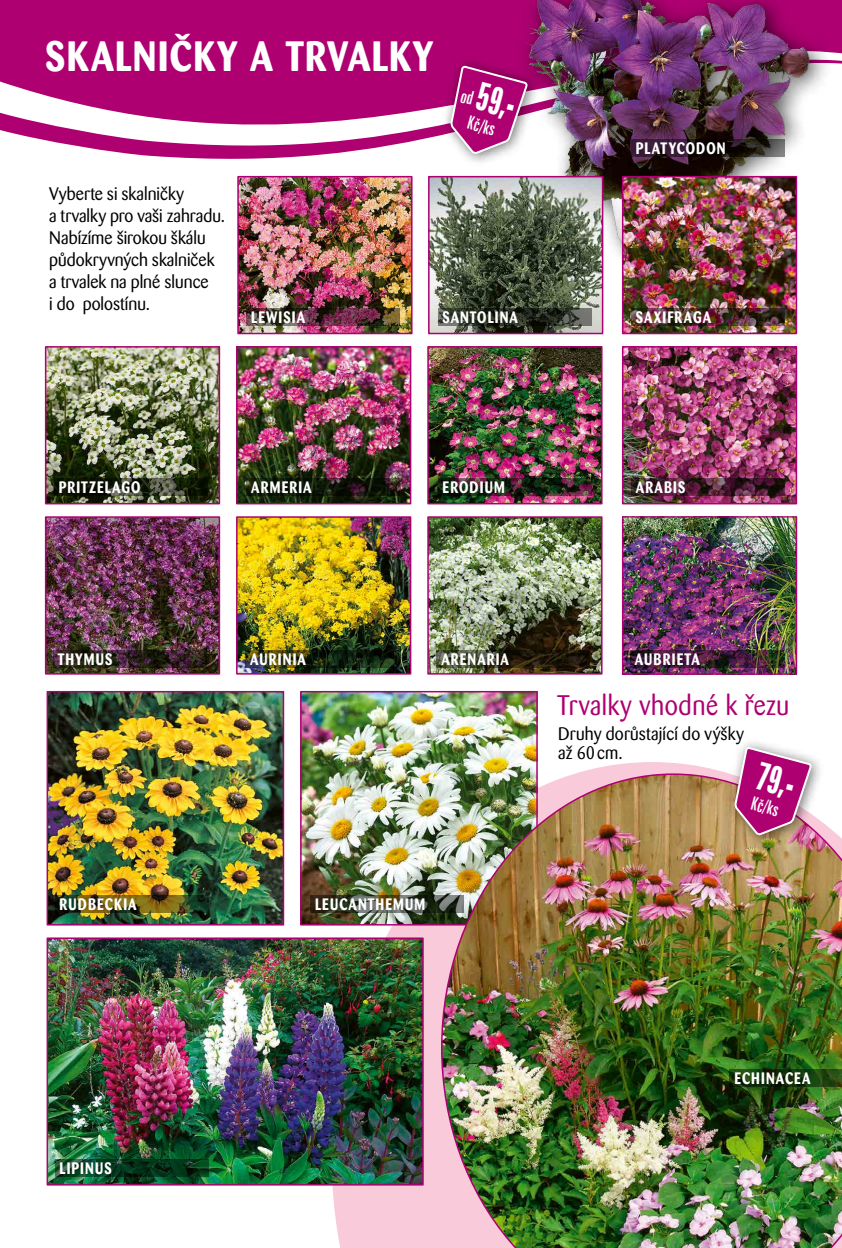
<style>
.page{position:relative;width:842px;height:1248px;background:#fff}
.page>*{position:absolute;margin:0;border:0;box-sizing:border-box;transform-origin:0 0}
.t1{font:700 42px "Barmeno CE";letter-spacing:.035em;color:#fff;scale:.9 1}
.t2{font:700 extra-condensed 39.2px "Zurich AT";color:#fff;scale:.76 1}
.t3{font:28px "Barmeno CE";letter-spacing:.025em;color:#ae0071;scale:.9 1}
.t4{font:extra-condensed 18.6px "Zurich AT";color:#fff}
.t5{font:18px/22px "Barmeno CE";letter-spacing:.005em;color:#000;scale:.95 1}
.t6{font:700 16.4px "Barmeno CE";letter-spacing:.08em;color:#fff;scale:.85 1}
.s1{font-weight:400;font-size:18.6px}
</style>
<div class="page">
<svg style="left:332px;top:762px;width:393px;height:485px;background:#f9cfdd"></svg>
<img style="left:50px;top:940px;width:371px;height:242px">
<div style="left:47px;top:937px;width:377px;height:248px;border:2px solid #ae0071"></div>
<div style="left:0;top:0;width:842px;height:41px;background:#ae0071"></div>
<svg style="left:0;top:41px;width:842px;height:118px;fill:#ae0071"></svg>
<img style="left:303px;top:694px;width:232px;height:228px">
<div style="left:300px;top:691px;width:238px;height:234px;border:2px solid #ae0071"></div>
<img style="left:50px;top:694px;width:231px;height:228px">
<div style="left:47px;top:691px;width:237px;height:234px;border:2px solid #ae0071"></div>
<img style="left:441px;top:773px;width:401px;height:474px">
<svg style="left:55px;top:895px;width:153px;height:17px;background:#534e17"></svg>
<svg style="left:55px;top:1159px;width:153px;height:17px;background:#0a3a20"></svg>
<svg style="left:311px;top:895px;width:153px;height:17px;background:#494b3c"></svg>
<svg style="left:730px;top:1069px;width:112px;height:17px;background:#18380c"></svg>
<div style="left:725px;top:737px;width:100px;height:111px;background:#000;opacity:.55"></div>
<svg style="left:733px;top:745px;width:80px;height:91px;background:#be5391"></svg>
<img style="left:48px;top:519px;width:169px;height:152px">
<div style="left:45px;top:516px;width:175px;height:158px;border:2px solid #ae0071"></div>
<img style="left:430px;top:519px;width:169px;height:152px">
<div style="left:427px;top:516px;width:175px;height:158px;border:2px solid #ae0071"></div>
<img style="left:624px;top:518px;width:171px;height:154px">
<div style="left:622px;top:516px;width:175px;height:158px;border:1px solid #ae0071"></div>
<img style="left:239px;top:519px;width:169px;height:152px">
<div style="left:236px;top:516px;width:175px;height:158px;border:2px solid #ae0071"></div>
<svg style="left:246px;top:650px;width:153px;height:17px;background:#242c12"></svg>
<svg style="left:53px;top:650px;width:153px;height:17px;background:#2e2320"></svg>
<svg style="left:437px;top:650px;width:153px;height:17px;background:#302d1d"></svg>
<img style="left:630px;top:650px;width:153px;height:17px">
<div style="left:516px;top:0;width:316px;height:283px;background:#000;opacity:.65"></div>
<img style="left:517px;top:0;width:300px;height:276px">
<img style="left:48px;top:349px;width:169px;height:152px">
<div style="left:45px;top:346px;width:175px;height:158px;border:2px solid #ae0071"></div>
<img style="left:239px;top:349px;width:169px;height:152px">
<div style="left:236px;top:346px;width:175px;height:158px;border:2px solid #ae0071"></div>
<img style="left:625px;top:349px;width:169px;height:152px">
<div style="left:622px;top:346px;width:175px;height:158px;border:2px solid #ae0071"></div>
<img style="left:240px;top:179px;width:170px;height:152px">
<div style="left:237px;top:176px;width:176px;height:158px;border:2px solid #ae0071"></div>
<img style="left:625px;top:179px;width:169px;height:152px">
<div style="left:622px;top:176px;width:175px;height:158px;border:2px solid #ae0071"></div>
<img style="left:430px;top:349px;width:169px;height:152px">
<div style="left:427px;top:346px;width:175px;height:158px;border:2px solid #ae0071"></div>
<img style="left:431px;top:179px;width:169px;height:152px">
<div style="left:428px;top:176px;width:175px;height:158px;border:2px solid #ae0071"></div>
<img style="left:247px;top:308px;width:153px;height:17px">
<svg style="left:247px;top:478px;width:153px;height:18px;background:#161a0d"></svg>
<svg style="left:54px;top:478px;width:153px;height:18px;background:#222818"></svg>
<svg style="left:438px;top:308px;width:153px;height:17px;background:#31372c"></svg>
<img style="left:438px;top:478px;width:153px;height:18px">
<img style="left:631px;top:308px;width:153px;height:17px">
<svg style="left:631px;top:139px;width:153px;height:17px;background:#2a1c24"></svg>
<svg style="left:631px;top:478px;width:153px;height:18px;background:#431e2d"></svg>
<div style="left:441px;top:56px;width:100px;height:111px;background:#000;opacity:.55"></div>
<svg style="left:449px;top:64px;width:80px;height:91px;background:#ba3d8e"></svg>
<h1 class="t1" style="left:46px;top:32px;width:432px">SKALNIČKY A TRVALKY</h1>
<h2 class="t2" style="left:468px;top:69px;width:74px;rotate:15deg"><span class="s1">od</span> 59,-</h2>
<p class="t4" style="left:471px;top:112px;width:30px;rotate:15deg">Kč/ks</p>
<p class="t5" style="left:49px;top:183px;width:187px">Vyberte si skalničky<br>a trvalky pro vaši zahradu.<br>Nabízíme širokou škálu půdokryvných skalniček a trvalek na plné slunce<br>i do polostínu.</p>
<p class="t6" style="left:251px;top:308px;width:65px">LEWISIA</p>
<p class="t6" style="left:442px;top:308px;width:90px">SANTOLINA</p>
<p class="t6" style="left:59px;top:478px;width:98px">PRITZELAGO</p>
<p class="t6" style="left:251px;top:478px;width:73px">ARMERIA</p>
<p class="t6" style="left:442px;top:478px;width:75px">ERODIUM</p>
<p class="t6" style="left:636px;top:139px;width:107px">PLATYCODON</p>
<p class="t6" style="left:636px;top:308px;width:90px">SAXIFRAGA</p>
<p class="t6" style="left:636px;top:478px;width:60px">ARABIS</p>
<p class="t6" style="left:58px;top:649px;width:66px">THYMUS</p>
<p class="t6" style="left:250px;top:649px;width:67px">AURINIA</p>
<p class="t6" style="left:441px;top:649px;width:81px">ARENARIA</p>
<p class="t6" style="left:635px;top:649px;width:78px">AUBRIETA</p>
<h3 class="t3" style="left:557px;top:689px;width:259px">Trvalky vhodné k řezu</h3>
<p class="t5" style="left:558px;top:724px;width:197px;line-height:19.4px">Druhy dorůstající do výšky až 60cm.</p>
<p class="t6" style="left:60px;top:895px;width:92px">RUDBECKIA</p>
<p class="t6" style="left:60px;top:1159px;width:63px">LIPINUS</p>
<p class="t6" style="left:315px;top:895px;width:131px">LEUCANTHEMUM</p>
<h2 class="t2" style="left:763px;top:752px;width:53px;rotate:15deg">79,-</h2>
<p class="t4" style="left:754px;top:792px;width:30px;rotate:15deg">Kč/ks</p>
<p class="t6" style="left:734px;top:1069px;width:91px">ECHINACEA</p>
</div>
